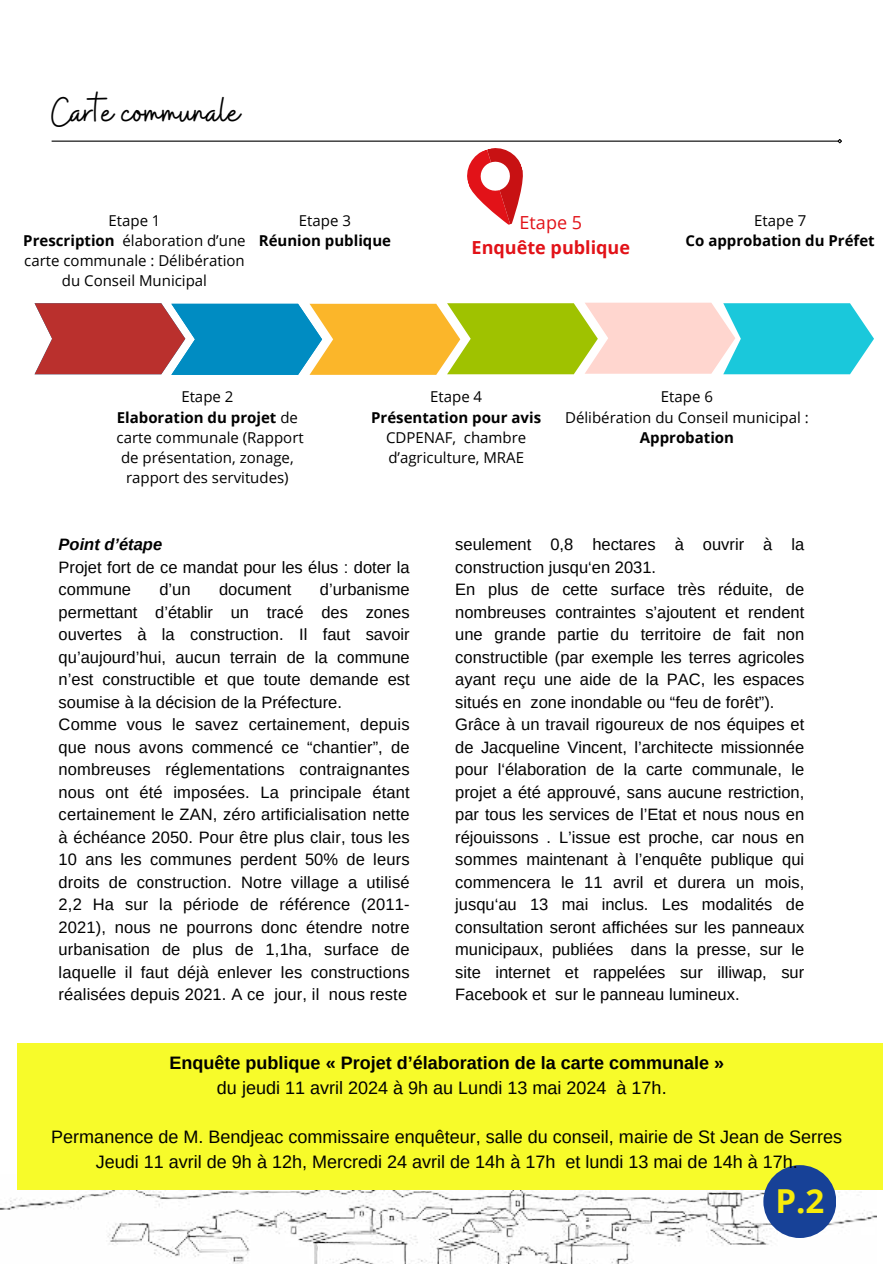
<style>
.page{position:relative;width:894px;height:1264px;background:#fff}
.page>*{position:absolute;margin:0;border:0;box-sizing:border-box;transform-origin:0 0}
.t1{font:42px "Buffalo";color:#000}
.t2{font:700 33px "Open Sans";color:#f7eb0a}
.t3{font:18px/24.8px "Arimo";color:#000;text-align:center}
.t4{font:700 18px "Arimo";color:#000}
.t5{font:700 18px "Open Sans";color:#e21218}
.t6{font:18px "Open Sans";color:#e21218}
.t7{font:16.5px/22.5px "Arimo";color:#000}
.t8{font:italic 700 16.5px "Arimo";color:#000}
.t9{font:15px/20.2px "Open Sans";color:#000;text-align:center}
.t10{font:700 15px "Open Sans";color:#000}
.s1{font-weight:700}
</style>
<div class="page">
<img style="left:0;top:1189px;width:875px;height:73px">
<hr style="left:52px;top:141px;width:786px;height:1px;background:#000">
<svg style="left:836px;top:139px;width:6px;height:5px"></svg>
<svg style="left:35px;top:303px;width:839px;height:72px;background:#9bab82"></svg>
<div style="left:17px;top:1043px;width:865px;height:146px;background:#f7fb2a"></div>
<div style="left:763px;top:1165px;width:73px;height:72px;background:#174197;border-radius:50%"></div>
<svg style="left:467px;top:148px;width:56px;height:77px"></svg>
<h1 class="t1" style="left:52px;top:88px;width:189px">Carte communale</h1>
<p class="t9" style="left:23px;top:210px;width:224px">Etape 1<br><span class="s1">Prescription</span> élaboration d’une carte communale : Délibération du Conseil Municipal</p>
<p class="t9" style="left:299px;top:210px;width:54px">Etape 3</p>
<p class="t10" style="left:259px;top:230px;width:134px">Réunion publique</p>
<p class="t6" style="left:519px;top:210px;width:64px">Etape 5</p>
<p class="t5" style="left:471px;top:234px;width:160px">Enquête publique</p>
<p class="t9" style="left:754px;top:210px;width:54px">Etape 7</p>
<p class="t10" style="left:685px;top:230px;width:191px">Co approbation du Préfet</p>
<p class="t9" style="left:117px;top:386px;width:189px">Etape 2<br><span class="s1">Elaboration du projet</span> de carte communale (Rapport de présentation, zonage, rapport des servitudes)</p>
<p class="t9" style="left:430px;top:386px;width:54px">Etape 4</p>
<p class="t10" style="left:371px;top:406px;width:171px">Présentation pour avis</p>
<p class="t9" style="left:386px;top:427px;width:142px;text-align:left">CDPENAF, chambre d’agriculture, MRAE</p>
<p class="t9" style="left:565px;top:386px;width:245px">Etape 6<br>Délibération du Conseil municipal :</p>
<p class="t10" style="left:639px;top:427px;width:96px">Approbation</p>
<p class="t8" style="left:59px;top:533px;width:105px">Point d’étape</p>
<p class="t7" style="left:59px;top:555px;width:352px">Projet fort de ce mandat pour les élus : doter la commune</p>
<p class="t7" style="left:59px;top:578px;width:352px;text-indent:261px">d’urbanisme permettant d’établir un tracé des zones ouvertes à la construction. Il faut savoir qu’aujourd’hui, aucun terrain de la commune n’est constructible et que toute demande est soumise à la décision de la Préfecture.<br>Comme vous le savez certainement, depuis que nous avons commencé ce “chantier”, de nombreuses réglementations contraignantes nous ont été imposées. La principale étant certainement le ZAN, zéro artificialisation nette à échéance 2050. Pour être plus clair, tous les 10 ans les communes perdent 50% de leurs droits de construction. Notre village a utilisé 2,2 Ha sur la période de référence (2011- 2021), nous ne pourrons donc étendre notre urbanisation de plus de 1,1ha, surface de laquelle il faut déjà enlever les constructions réalisées depuis 2021. A ce jour, il nous reste</p>
<p class="t7" style="left:159px;top:578px;width:33px">d’un</p>
<p class="t7" style="left:219px;top:578px;width:74px">document</p>
<p class="t7" style="left:455px;top:533px;width:350px">seulement 0,8 hectares à ouvrir à la construction jusqu‘en 2031.<br>En plus de cette surface très réduite, de nombreuses contraintes s’ajoutent et rendent une grande partie du territoire de fait non constructible (par exemple les terres agricoles ayant reçu une aide de la PAC, les espaces situés en zone inondable ou “feu de forêt”).<br>Grâce à un travail rigoureux de nos équipes et de Jacqueline Vincent, l’architecte missionnée pour l‘élaboration de la carte communale, le projet a été approuvé, sans aucune restriction, par tous les services de l’Etat et nous nous en réjouissons . L’issue est proche, car nous en sommes maintenant à l’enquête publique qui commencera le 11 avril et durera un mois, jusqu‘au 13 mai inclus. Les modalités de consultation seront affichées sur les panneaux municipaux, publiées dans la presse, sur le site internet et rappelées sur illiwap, sur Facebook et sur le panneau lumineux.</p>
<p class="t4" style="left:169px;top:1050px;width:556px">Enquête publique « Projet d’élaboration de la carte communale »</p>
<p class="t3" style="left:217px;top:1075px;width:451px">du jeudi 11 avril 2024 à 9h au Lundi 13 mai 2024 à 17h.</p>
<p class="t3" style="left:51px;top:1124px;width:792px">Permanence de M. Bendjeac commissaire enquêteur, salle du conseil, mairie de St Jean de Serres<br>Jeudi 11 avril de 9h à 12h, Mercredi 24 avril de 14h à 17h et lundi 13 mai de 14h à 17h.</p>
<h2 class="t2" style="left:775px;top:1178px;width:50px">P.2</h2>
</div>
